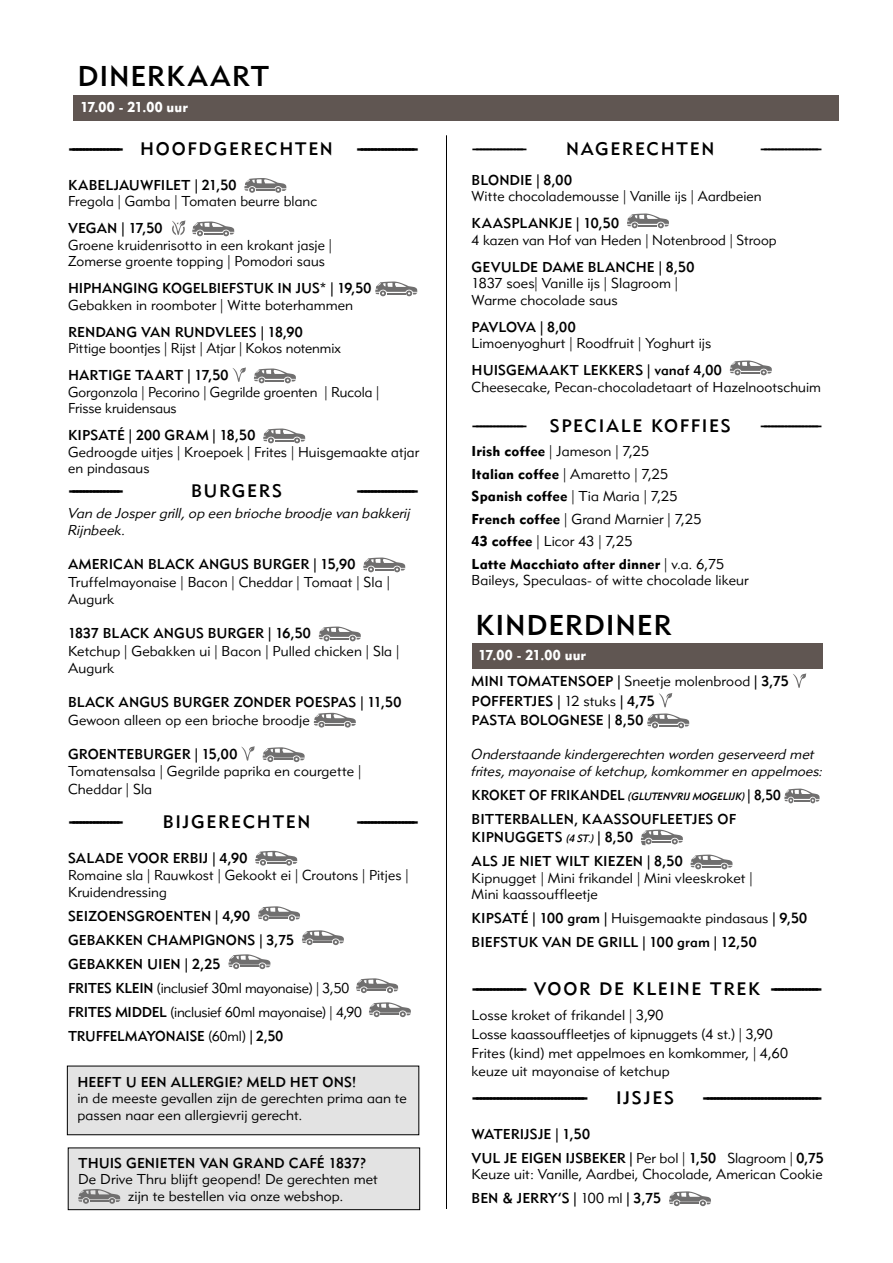
<style>
.page{position:relative;width:893px;height:1263px;background:#fff}
.page>*{position:absolute;margin:0;border:0;box-sizing:border-box;transform-origin:0 0}
.t1{font:28.5px "Metro Medium Two";letter-spacing:.025em;color:#000}
.t2{font:25.5px "Metro Medium Two";color:#000}
.t3{font:25.5px "Metro Lite Two";color:#000}
.t4{font:18px "Metro Medium Two";letter-spacing:.085em;color:#000}
.t5{font:14.25px/16.5px "Metro Lite Two";letter-spacing:.005em;color:#000}
.t6{font:14.25px/24px "Metro Medium Two";color:#000}
.t7{font:14.25px/17.2px "Metro Lite Two Oblique";letter-spacing:.005em;color:#000}
.t8{font:14.25px/24px "Metro Medium Two";color:#000;scale:.96 1}
.t9{font:14.25px/24px "Metro Lite Two";letter-spacing:-.015em;color:#000}
.t10{font:14.25px "Metro Black Two";letter-spacing:.01em;color:#000}
.t11{font:14.25px "Metro Black Two";letter-spacing:.005em;color:#fff}
.t12{font:14.25px "Metro Medium Two";letter-spacing:-.025em;color:#000}
.s1{font-size:18px}
.s2{font-family:"Metro Medium Two"}
.s3{font-family:"Metro Lite Two"}
.s4{font-family:"Metro Medium Two";font-size:18px}
.s5{font-family:"Metro Black Two"}
.s6{font-family:"Metro Medium Two Oblique";font-size:10.5px}
</style>
<div class="page">
<svg style="left:244px;top:178px;width:42px;height:15px"></svg>
<svg style="left:172px;top:220px;width:62px;height:17px"></svg>
<svg style="left:375px;top:281px;width:42px;height:15px"></svg>
<svg style="left:232px;top:367px;width:14px;height:15px"></svg>
<svg style="left:254px;top:368px;width:42px;height:15px"></svg>
<svg style="left:263px;top:428px;width:42px;height:15px"></svg>
<svg style="left:363px;top:557px;width:42px;height:15px"></svg>
<svg style="left:319px;top:626px;width:42px;height:15px"></svg>
<svg style="left:314px;top:713px;width:42px;height:15px"></svg>
<svg style="left:241px;top:746px;width:14px;height:15px"></svg>
<svg style="left:263px;top:747px;width:42px;height:15px"></svg>
<svg style="left:255px;top:851px;width:42px;height:15px"></svg>
<svg style="left:258px;top:906px;width:42px;height:15px"></svg>
<svg style="left:302px;top:930px;width:42px;height:15px"></svg>
<svg style="left:228px;top:954px;width:43px;height:15px"></svg>
<svg style="left:356px;top:978px;width:42px;height:15px"></svg>
<svg style="left:369px;top:1002px;width:42px;height:15px"></svg>
<svg style="left:627px;top:213px;width:42px;height:15px"></svg>
<svg style="left:730px;top:360px;width:42px;height:15px"></svg>
<div style="left:74px;top:95px;width:765px;height:26px;background:#605652"></div>
<hr style="left:446px;top:135px;width:1px;height:1074px;background:#000">
<svg style="left:793px;top:673px;width:13px;height:15px"></svg>
<svg style="left:659px;top:693px;width:13px;height:14px"></svg>
<svg style="left:647px;top:713px;width:42px;height:15px"></svg>
<svg style="left:784px;top:788px;width:36px;height:15px"></svg>
<svg style="left:641px;top:829px;width:42px;height:16px"></svg>
<svg style="left:690px;top:854px;width:43px;height:15px"></svg>
<svg style="left:669px;top:1191px;width:42px;height:15px"></svg>
<div style="left:472px;top:643px;width:350px;height:26px;background:#605652"></div>
<div style="left:67px;top:1066px;width:352px;height:69px;background:#e3e3e3"></div>
<div style="left:67px;top:1066px;width:352px;height:69px;border:1px solid #000"></div>
<div style="left:68px;top:1148px;width:352px;height:62px;background:#e3e3e3"></div>
<div style="left:68px;top:1147px;width:352px;height:63px;border:1px solid #000"></div>
<svg style="left:78px;top:1189px;width:42px;height:15px"></svg>
<h1 class="t1" style="left:78px;top:59px;width:193px">DINERKAART</h1>
<p class="t11" style="left:81px;top:98px;width:109px">17.00 - 21.00 uur</p>
<h2 class="t2" style="left:68px;top:131px;width:353px">--------------- <span class="s1">H O O F D G E R E C H T E N</span> -----------------</h2>
<p class="t6" style="left:68px;top:173px;width:170px">KABELJAUWFILET | 21,50</p>
<p class="t5" style="left:68px;top:193px;width:251px">Fregola | Gamba | Tomaten beurre blanc</p>
<p class="t6" style="left:68px;top:216px;width:96px">VEGAN | 17,50</p>
<p class="t5" style="left:68px;top:236px;width:265px">Groene kruidenrisotto in een krokant jasje |<br>Zomerse groente topping | Pomodori saus</p>
<p class="t6" style="left:68px;top:276px;width:305px">HIPHANGING KOGELBIEFSTUK IN JUS* | 19,50</p>
<p class="t5" style="left:68px;top:296px;width:287px">Gebakken in roomboter | Witte boterhammen</p>
<p class="t6" style="left:68px;top:320px;width:236px">RENDANG VAN RUNDVLEES | 18,90</p>
<p class="t5" style="left:68px;top:340px;width:274px">Pittige boontjes | Rijst | Atjar | Kokos notenmix</p>
<p class="t6" style="left:68px;top:363px;width:162px">HARTIGE TAART | 17,50</p>
<p class="t5" style="left:68px;top:383px;width:313px">Gorgonzola | Pecorino | Gegrilde groenten | Rucola |<br>Frisse kruidensaus</p>
<p class="t6" style="left:68px;top:423px;width:189px">KIPSATÉ | 200 GRAM | 18,50</p>
<p class="t5" style="left:68px;top:443px;width:353px">Gedroogde uitjes | Kroepoek | Frites | Huisgemaakte atjar en pindasaus</p>
<h2 class="t2" style="left:68px;top:473px;width:57px">---------------</h2>
<p class="t4" style="left:191px;top:480px;width:93px">BURGERS</p>
<h2 class="t2" style="left:356px;top:473px;width:64px">-----------------</h2>
<p class="t7" style="left:68px;top:504px;width:344px">Van de Josper grill, op een brioche broodje van bakkerij<br>Rijnbeek.</p>
<p class="t6" style="left:68px;top:552px;width:289px">AMERICAN BLACK ANGUS BURGER | 15,90</p>
<p class="t5" style="left:68px;top:573px;width:323px;line-height:17.2px">Truffelmayonaise | Bacon | Cheddar | Tomaat | Sla |<br>Augurk</p>
<p class="t6" style="left:68px;top:621px;width:244px">1837 BLACK ANGUS BURGER | 16,50</p>
<p class="t5" style="left:68px;top:642px;width:333px;line-height:17.2px">Ketchup | Gebakken ui | Bacon | Pulled chicken | Sla |<br>Augurk</p>
<p class="t6" style="left:68px;top:690px;width:335px">BLACK ANGUS BURGER ZONDER POESPAS | 11,50</p>
<p class="t5" style="left:68px;top:711px;width:243px">Gewoon alleen op een brioche broodje</p>
<p class="t6" style="left:68px;top:742px;width:171px">GROENTEBURGER | 15,00</p>
<p class="t5" style="left:68px;top:763px;width:295px;line-height:17.2px">Tomatensalsa | Gegrilde paprika en courgette |<br>Cheddar | Sla</p>
<h2 class="t2" style="left:68px;top:804px;width:57px">---------------</h2>
<p class="t4" style="left:163px;top:811px;width:149px">BIJGERECHTEN</p>
<h2 class="t2" style="left:356px;top:804px;width:64px">-----------------</h2>
<p class="t6" style="left:68px;top:845px;width:181px">SALADE VOOR ERBIJ | 4,90</p>
<p class="t5" style="left:68px;top:866px;width:342px;line-height:17.2px">Romaine sla | Rauwkost | Gekookt ei | Croutons | Pitjes |<br>Kruidendressing</p>
<p class="t6" style="left:68px;top:904px;width:227px">SEIZOENSGROENTEN | 4,90<br>GEBAKKEN CHAMPIGNONS | 3,75<br>GEBAKKEN UIEN | 2,25</p>
<p class="t9" style="left:68px;top:976px;width:295px"><span class="s2">FRITES KLEIN</span> (inclusief 30ml mayonaise) | 3,50<br><span class="s2">FRITES MIDDEL</span> (inclusief 60ml mayonaise) | 4,90</p>
<p class="t8" style="left:68px;top:1024px;width:226px">TRUFFELMAYONAISE <span class="s3">(60ml)</span> | 2,50</p>
<p class="t6" style="left:77px;top:1069px;width:281px">HEEFT U EEN ALLERGIE? MELD HET ONS!</p>
<p class="t5" style="left:77px;top:1090px;width:331px">in de meeste gevallen zijn de gerechten prima aan te passen naar een allergievrij gerecht.</p>
<p class="t6" style="left:78px;top:1151px;width:289px">THUIS GENIETEN VAN GRAND CAFÉ 1837?</p>
<p class="t5" style="left:128px;top:1171px;width:251px;text-indent:-50px">De Drive Thru blijft geopend! De gerechten met zijn te bestellen via onze webshop.</p>
<h2 class="t3" style="left:472px;top:130px;width:57px">---------------</h2>
<p class="t4" style="left:566px;top:138px;width:150px">NAGERECHTEN</p>
<h2 class="t3" style="left:760px;top:130px;width:64px">-----------------</h2>
<p class="t6" style="left:472px;top:168px;width:102px">BLONDIE | 8,00</p>
<p class="t5" style="left:472px;top:188px;width:291px">Witte chocolademousse | Vanille ijs | Aardbeien</p>
<p class="t6" style="left:472px;top:211px;width:149px">KAASPLANKJE | 10,50</p>
<p class="t5" style="left:472px;top:231px;width:306px">4 kazen van Hof van Heden | Notenbrood | Stroop</p>
<p class="t6" style="left:472px;top:255px;width:224px">GEVULDE DAME BLANCHE | 8,50</p>
<p class="t5" style="left:472px;top:275px;width:208px">1837 soes| Vanille ijs | Slagroom |<br>Warme chocolade saus</p>
<p class="t12" style="left:472px;top:318px;width:105px">PAVLOVA | 8,00</p>
<p class="t5" style="left:472px;top:335px;width:241px">Limoenyoghurt | Roodfruit | Yoghurt ijs</p>
<p class="t6" style="left:472px;top:358px;width:252px">HUISGEMAAKT LEKKERS | vanaf 4,00</p>
<p class="t5" style="left:472px;top:378px;width:351px">Cheesecake, Pecan-chocoladetaart of Hazelnootschuim</p>
<h2 class="t3" style="left:472px;top:408px;width:353px">--------------- <span class="s4">S P E C I A L E K O F F I E S</span> -----------------</h2>
<p class="t5" style="left:472px;top:440px;width:231px;line-height:22.5px"><span class="s5">Irish coffee</span> | Jameson | 7,25<br><span class="s5">Italian coffee</span> | Amaretto | 7,25<br><span class="s5">Spanish coffee</span> | Tia Maria | 7,25<br><span class="s5">French coffee</span> | Grand Marnier | 7,25<br><span class="s5">43 coffee</span> | Licor 43 | 7,25</p>
<p class="t10" style="left:472px;top:555px;width:254px">Latte Macchiato after dinner <span class="s3">| v.a. 6,75</span></p>
<p class="t5" style="left:472px;top:572px;width:278px">Baileys, Speculaas- of witte chocolade likeur</p>
<h1 class="t1" style="left:476px;top:607px;width:197px">KINDERDINER</h1>
<p class="t11" style="left:479px;top:646px;width:109px">17.00 - 21.00 uur</p>
<p class="t6" style="left:472px;top:671px;width:319px;line-height:19.5px">MINI TOMATENSOEP | <span class="s3">Sneetje molenbrood</span> | 3,75<br>POFFERTJES | <span class="s3">12 stuks</span> | 4,75<br>PASTA BOLOGNESE | 8,50</p>
<p class="t7" style="left:472px;top:745px;width:353px">Onderstaande kindergerechten worden geserveerd met frites, mayonaise of ketchup, komkommer en appelmoes:</p>
<p class="t8" style="left:472px;top:783px;width:324px">KROKET OF FRIKANDEL <span class="s6">(GLUTENVRIJ MOGELIJK)</span> | 8,50<br>BITTERBALLEN, KAASSOUFLEETJES OF</p>
<p class="t6" style="left:472px;top:825px;width:212px">KIPNUGGETS <span class="s6">(4 ST.)</span> | 8,50<br>ALS JE NIET WILT KIEZEN | 8,50</p>
<p class="t5" style="left:472px;top:869px;width:282px">Kipnugget | Mini frikandel | Mini vleeskroket |<br>Mini kaassouffleetje</p>
<p class="t6" style="left:472px;top:906px;width:337px">KIPSATÉ | 100 gram | <span class="s3">Huisgemaakte pindasaus</span> | 9,50<br>BIEFSTUK VAN DE GRILL | 100 gram | 12,50</p>
<h2 class="t2" style="left:472px;top:970px;width:353px">--------------- <span class="s1">V O O R D E K L E I N E T R E K</span> --------------</h2>
<p class="t5" style="left:472px;top:1006px;width:318px;line-height:18.8px">Losse kroket of frikandel | 3,90<br>Losse kaassouffleetjes of kipnuggets (4 st.) | 3,90<br>Frites (kind) met appelmoes en komkommer, | 4,60 keuze uit mayonaise of ketchup</p>
<h2 class="t2" style="left:472px;top:1080px;width:353px">--------------------------------- <span class="s1">I J S J E S</span> ----------------------------------</h2>
<p class="t6" style="left:472px;top:1121px;width:354px">WATERIJSJE | 1,50<br>VUL JE EIGEN IJSBEKER | <span class="s3">Per bol |</span> 1,50 <span class="s3">Slagroom |</span> 0,75</p>
<p class="t5" style="left:472px;top:1166px;width:352px">Keuze uit: Vanille, Aardbei, Chocolade, American Cookie</p>
<p class="t6" style="left:472px;top:1186px;width:191px">BEN &amp; JERRY’S | <span class="s3">100 ml</span> | 3,75</p>
</div>
